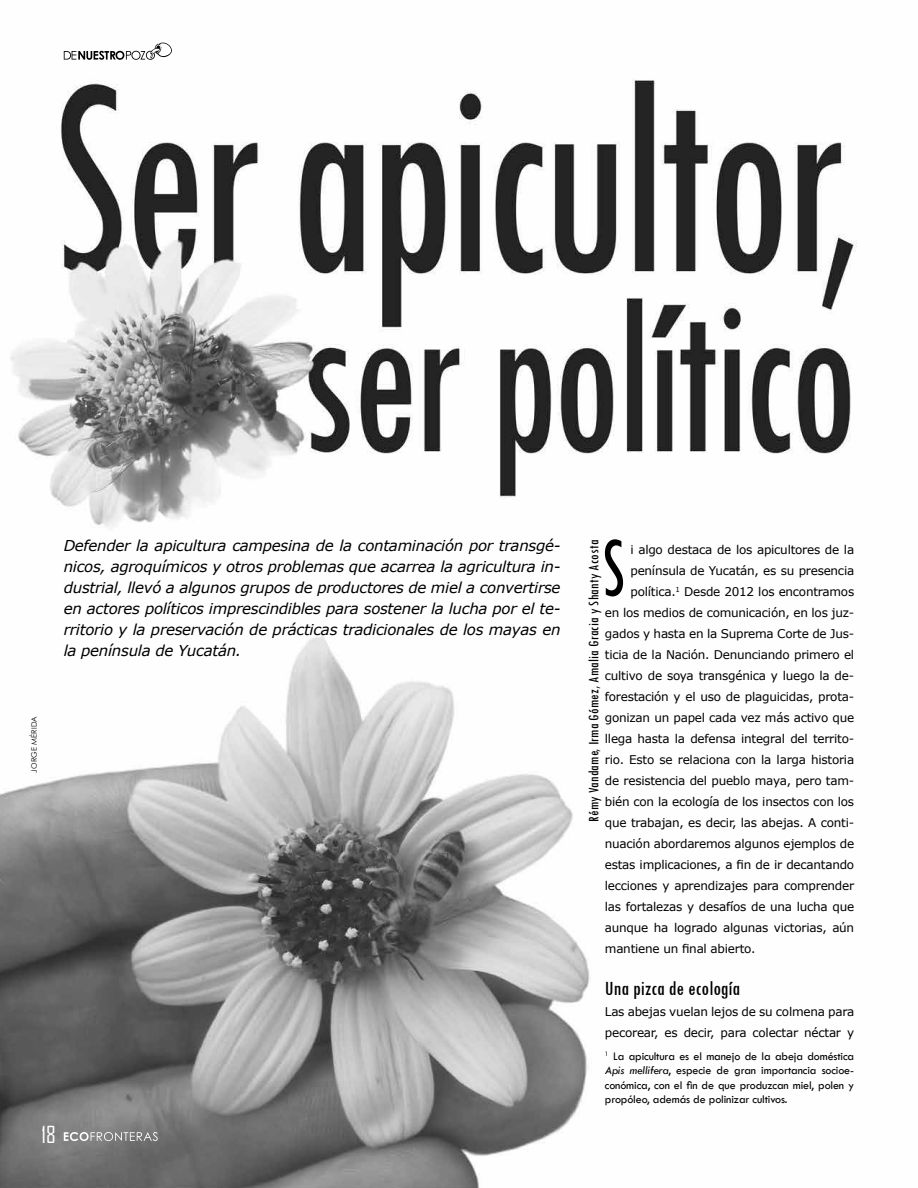
<style>
.page{position:relative;width:918px;height:1188px;background:#fff}
.page>*{position:absolute;margin:0;border:0;box-sizing:border-box;transform-origin:0 0}
.t1{font:condensed 89.4px "Tw Cen";color:#000;scale:.8 1}
.t2{font:22.5px "Agency FB";color:#fff}
.t3{font:condensed 21px "Tw Cen";letter-spacing:.005em;color:#000}
.t4{font:italic 15px/21px "Verdana";letter-spacing:-.02em;color:#000;text-align:justify}
.t5{font:condensed 15px "Tw Cen";letter-spacing:.02em;color:#000}
.t6{font:12px/21px "Verdana";letter-spacing:-.02em;color:#000}
.t7{font:12px/14.4px "Tw Cen";letter-spacing:-.01em;color:#000;text-align:justify}
.t8{font:7.5px "Century Gothic";letter-spacing:.01em;color:#000}
.s1{font-style:italic}
</style>
<div class="page">
<img style="left:0;top:51px;width:857px;height:1137px">
<svg style="left:64px;top:42px;width:109px;height:18px"></svg>
<svg style="left:64px;top:1132px;width:94px;height:9px"></svg>
<p class="t8" style="left:29px;top:773px;width:58px;rotate:-90deg">JORGE MÉRIDA</p>
<h2 class="t2" style="left:41px;top:1121px;width:16px">18</h2>
<p class="t4" style="left:64px;top:535px;width:498px">Defender la apicultura campesina de la contaminación por transgé&shy;nicos, agroquímicos y otros problemas que acarrea la agricultura in&shy;dustrial, llevó a algunos grupos de productores de miel a convertirse en actores políticos imprescindibles para sostener la lucha por el te&shy;rritorio y la preservación de prácticas tradicionales de los mayas en la península de Yucatán.</p>
<h1 class="t1" style="left:602px;top:514px;width:30px">S</h1>
<p class="t6" style="left:630px;top:539px;width:225px">i algo destaca de los apicultores de la</p>
<p class="t5" style="left:585px;top:822px;width:284px;rotate:-90deg">Rémy Vandame, Irma Gómez, Amalia Gracia y Shanty Acosta</p>
<p class="t6" style="left:630px;top:560px;width:225px">península de Yucatán, es su presencia</p>
<p class="t6" style="left:630px;top:581px;width:225px">política.<sup>1</sup> Desde 2012 los encontramos</p>
<p class="t6" style="left:605px;top:602px;width:251px">en los medios de comunicación, en los juz-</p>
<p class="t6" style="left:605px;top:623px;width:251px">gados y hasta en la Suprema Corte de Jus-</p>
<p class="t6" style="left:605px;top:644px;width:251px">ticia de la Nación. Denunciando primero el</p>
<p class="t6" style="left:605px;top:665px;width:251px">cultivo de soya transgénica y luego la de-</p>
<p class="t6" style="left:605px;top:686px;width:251px">forestación y el uso de plaguicidas, prota-</p>
<p class="t6" style="left:605px;top:707px;width:251px">gonizan un papel cada vez más activo que</p>
<p class="t6" style="left:605px;top:728px;width:251px">llega hasta la defensa integral del territo-</p>
<p class="t6" style="left:605px;top:749px;width:251px">rio. Esto se relaciona con la larga historia</p>
<p class="t6" style="left:605px;top:770px;width:251px">de resistencia del pueblo maya, pero tam-</p>
<p class="t6" style="left:605px;top:791px;width:251px">bién con la ecología de los insectos con los</p>
<p class="t6" style="left:605px;top:812px;width:251px">que trabajan, es decir, las abejas. A conti-</p>
<p class="t6" style="left:605px;top:833px;width:251px">nuación abordaremos algunos ejemplos de</p>
<p class="t6" style="left:605px;top:854px;width:251px">estas implicaciones, a fin de ir decantando</p>
<p class="t6" style="left:605px;top:875px;width:251px">lecciones y aprendizajes para comprender</p>
<p class="t6" style="left:605px;top:896px;width:251px">las fortalezas y desafíos de una lucha que</p>
<p class="t6" style="left:605px;top:917px;width:251px">aunque ha logrado algunas victorias, aún</p>
<p class="t6" style="left:605px;top:938px;width:152px">mantiene un final abierto.</p>
<h3 class="t3" style="left:605px;top:976px;width:137px">Una pizca de ecología</h3>
<p class="t6" style="left:605px;top:1001px;width:251px">Las abejas vuelan lejos de su colmena para pecorear, es decir, para colectar néctar y</p>
<p class="t7" style="left:605px;top:1049px;width:251px"><sup>1</sup> La apicultura es el manejo de la abeja doméstica <span class="s1">Apis mellifera</span>, especie de gran importancia socioe&shy;conómica, con el fin de que produzcan miel, polen y propóleo, además de polinizar cultivos.</p>
</div>
